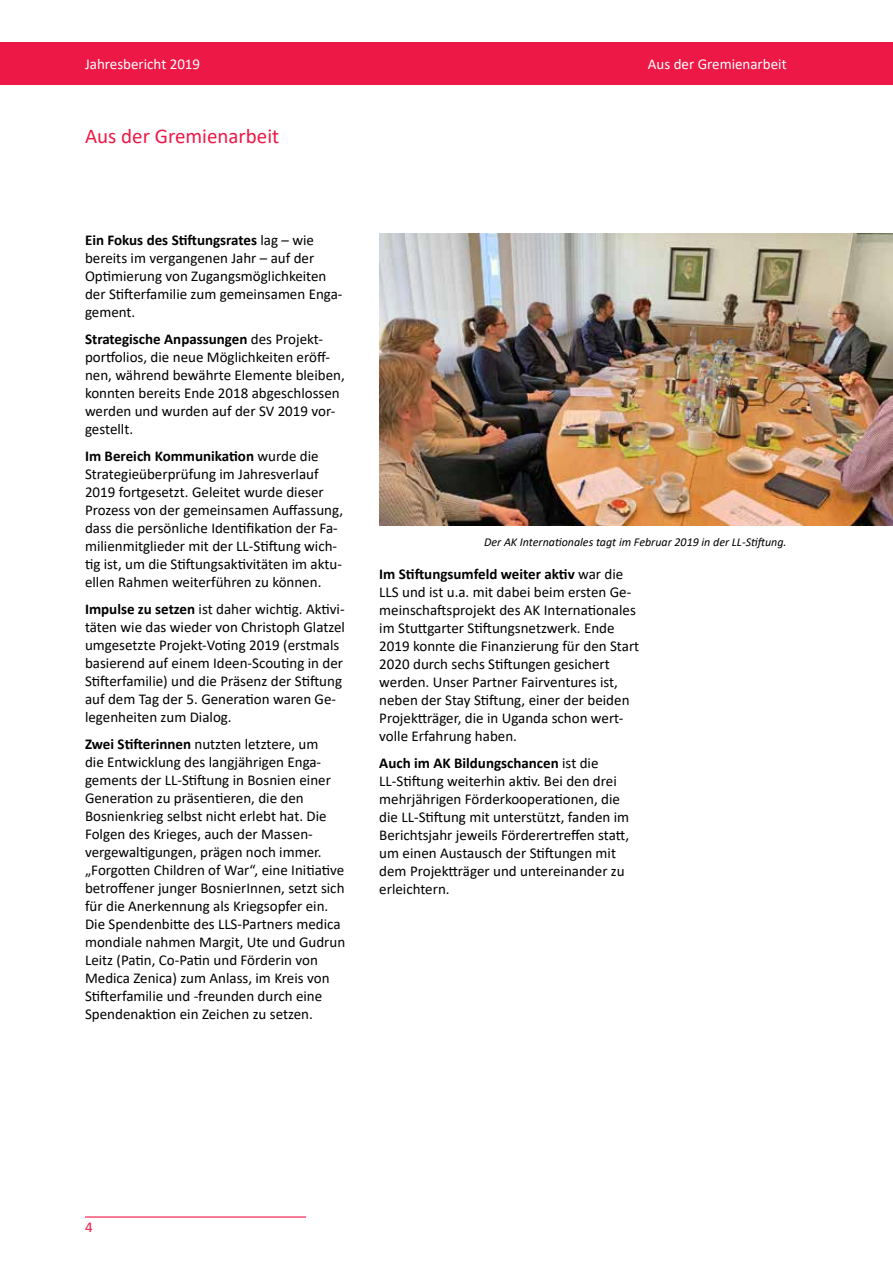
<style>
.page{position:relative;width:893px;height:1263px;background:#fff}
.page>*{position:absolute;margin:0;border:0;box-sizing:border-box;transform-origin:0 0}
.t1{font:21px "Calibri";color:#ed1846}
.t2{font:15px/18px "Calibri";color:#000}
.t3{font:15px "Calibri";color:#fff}
.t4{font:15px "Calibri";color:#ed1846}
.t5{font:italic 12px "Calibri";color:#000}
.s1{font-weight:700}
</style>
<div class="page">
<hr style="left:85px;top:1216px;width:221px;height:1px;background:#ed1846">
<div style="left:0;top:43px;width:893px;height:42px;background:#ed1846"></div>
<img style="left:379px;top:234px;width:514px;height:292px">
<p class="t3" style="left:85px;top:54px;width:117px">Jahresbericht 2019</p>
<p class="t3" style="left:648px;top:54px;width:140px">Aus der Gremienarbeit</p>
<h1 class="t1" style="left:85px;top:122px;width:196px">Aus der Gremienarbeit</h1>
<p class="t2" style="left:85px;top:231px;width:259px"><span class="s1">Ein Fokus des Stiftungsrates</span> lag – wie bereits im vergangenen Jahr – auf der Optimierung von Zugangsmöglichkeiten der Stifterfamilie zum gemeinsamen Enga&shy;gement.</p>
<p class="t2" style="left:85px;top:330px;width:261px"><span class="s1">Strategische Anpassungen</span> des Projekt&shy;portfolios, die neue Möglichkeiten eröff&shy;nen, während bewährte Elemente bleiben, konnten bereits Ende 2018 abgeschlossen werden und wurden auf der SV 2019 vor&shy;gestellt.</p>
<p class="t2" style="left:85px;top:447px;width:260px"><span class="s1">Im Bereich Kommunikation</span> wurde die Strategieüberprüfung im Jahresverlauf 2019 fortgesetzt. Geleitet wurde dieser Prozess von der gemeinsamen Auffassung, dass die persönliche Identifikation der Fa&shy;milienmitglieder mit der LL-Stiftung wich&shy;tig ist, um die Stiftungsaktivitäten im aktu&shy;ellen Rahmen weiterführen zu können.</p>
<p class="t2" style="left:85px;top:600px;width:261px"><span class="s1">Impulse zu setzen</span> ist daher wichtig. Aktivi&shy;täten wie das wieder von Christoph Glatzel umgesetzte Projekt-Voting 2019 (erstmals basierend auf einem Ideen-Scouting in der Stifterfamilie) und die Präsenz der Stiftung auf dem Tag der 5. Generation waren Ge&shy;legenheiten zum Dialog.</p>
<p class="t2" style="left:85px;top:735px;width:262px"><span class="s1">Zwei Stifterinnen</span> nutzten letztere, um<br>die Entwicklung des langjährigen Enga&shy;gements der LL-Stiftung in Bosnien einer Generation zu präsentieren, die den Bosnienkrieg selbst nicht erlebt hat. Die Folgen des Krieges, auch der Massen&shy;vergewaltigungen, prägen noch immer. „Forgotten Children of War“, eine Initiative betroffener junger BosnierInnen, setzt sich für die Anerkennung als Kriegsopfer ein.<br>Die Spendenbitte des LLS-Partners medica mondiale nahmen Margit, Ute und Gudrun Leitz (Patin, Co-Patin und Förderin von Medica Zenica) zum Anlass, im Kreis von Stifterfamilie und -freunden durch eine Spendenaktion ein Zeichen zu setzen.</p>
<p class="t5" style="left:484px;top:533px;width:304px">Der AK Internationales tagt im Februar 2019 in der LL-Stiftung.</p>
<p class="t2" style="left:379px;top:564px;width:261px"><span class="s1">Im Stiftungsumfeld weiter aktiv</span> war die LLS und ist u.a. mit dabei beim ersten Ge&shy;meinschaftsprojekt des AK Internationales im Stuttgarter Stiftungsnetzwerk. Ende 2019 konnte die Finanzierung für den Start 2020 durch sechs Stiftungen gesichert werden. Unser Partner Fairventures ist, neben der Stay Stiftung, einer der beiden Projektträger, die in Uganda schon wert&shy;volle Erfahrung haben.</p>
<p class="t2" style="left:379px;top:753px;width:251px"><span class="s1">Auch im AK Bildungschancen</span> ist die LL-Stiftung weiterhin aktiv. Bei den drei mehrjährigen Förderkooperationen, die die LL-Stiftung mit unterstützt, fanden im Berichtsjahr jeweils Förderertreffen statt, um einen Austausch der Stiftungen mit dem Projektträger und untereinander zu erleichtern.</p>
<p class="t4" style="left:85px;top:1217px;width:9px">4</p>
</div>
